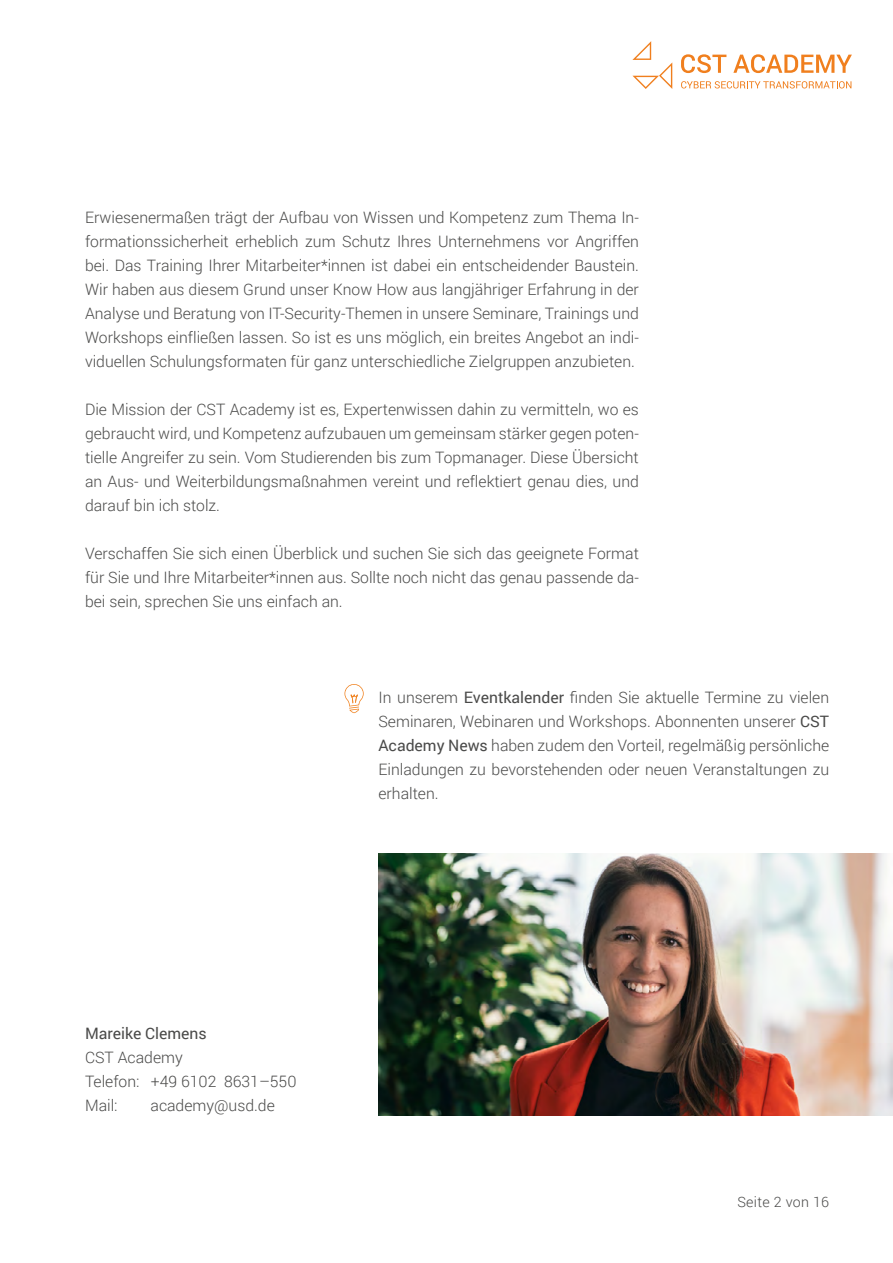
<style>
.page{position:relative;width:893px;height:1263px;background:#fff}
.page>*{position:absolute;margin:0;border:0;box-sizing:border-box;transform-origin:0 0}
.t1{font:300 15.75px/24px "Roboto";color:#4a4a49;text-align:justify}
.t2{font:15.75px "Roboto";color:#4a4a49}
.t3{font:300 14.25px "Roboto";letter-spacing:.02em;color:#4a4a49}
.s1{font-weight:400}
</style>
<div class="page">
<svg style="left:681px;top:54px;width:45px;height:19px"></svg>
<svg style="left:733px;top:54px;width:119px;height:19px"></svg>
<svg style="left:681px;top:81px;width:170px;height:8px"></svg>
<svg style="left:632px;top:41px;width:40px;height:48px"></svg>
<svg style="left:344px;top:684px;width:20px;height:29px"></svg>
<img style="left:378px;top:853px;width:515px;height:262px">
<p class="t1" style="left:85px;top:205px;width:555px">Erwiesenermaßen trägt der Aufbau von Wissen und Kompetenz zum Thema In&shy;formationssicherheit erheblich zum Schutz Ihres Unternehmens vor Angriffen bei. Das Training Ihrer Mitarbeiter*innen ist dabei ein entscheidender Baustein.<br>Wir haben aus diesem Grund unser Know How aus langjähriger Erfahrung in der Analyse und Beratung von IT-Security-Themen in unsere Seminare, Trainings und Workshops einfließen lassen. So ist es uns möglich, ein breites Angebot an indi&shy;viduellen Schulungsformaten für ganz unterschiedliche Zielgruppen anzubieten.</p>
<p class="t1" style="left:85px;top:397px;width:555px">Die Mission der CST Academy ist es, Expertenwissen dahin zu vermitteln, wo es gebraucht wird, und Kompetenz aufzubauen um gemeinsam stärker gegen poten&shy;tielle Angreifer zu sein. Vom Studierenden bis zum Topmanager. Diese Übersicht an Aus- und Weiterbildungsmaßnahmen vereint und reflektiert genau dies, und darauf bin ich stolz.</p>
<p class="t1" style="left:85px;top:541px;width:555px">Verschaffen Sie sich einen Überblick und suchen Sie sich das geeignete Format für Sie und Ihre Mitarbeiter*innen aus. Sollte noch nicht das genau passende da&shy;bei sein, sprechen Sie uns einfach an.</p>
<p class="t1" style="left:378px;top:685px;width:452px">In unserem <span class="s1">Eventkalender</span> finden Sie aktuelle Termine zu vielen Seminaren, Webinaren und Workshops. Abonnenten unserer <span class="s1">CST Academy News</span> haben zudem den Vorteil, regelmäßig persönliche Einladungen zu bevorstehenden oder neuen Veranstaltungen zu erhalten.</p>
<p class="t2" style="left:85px;top:1022px;width:123px">Mareike Clemens</p>
<p class="t1" style="left:85px;top:1045px;width:213px;text-align:left">CST Academy<br>Telefon: +49 6102 8631–550<br>Mail:</p>
<p class="t1" style="left:151px;top:1093px;width:126px">academy@usd.de</p>
<p class="t3" style="left:737px;top:1192px;width:93px">Seite 2 von 16</p>
</div>
